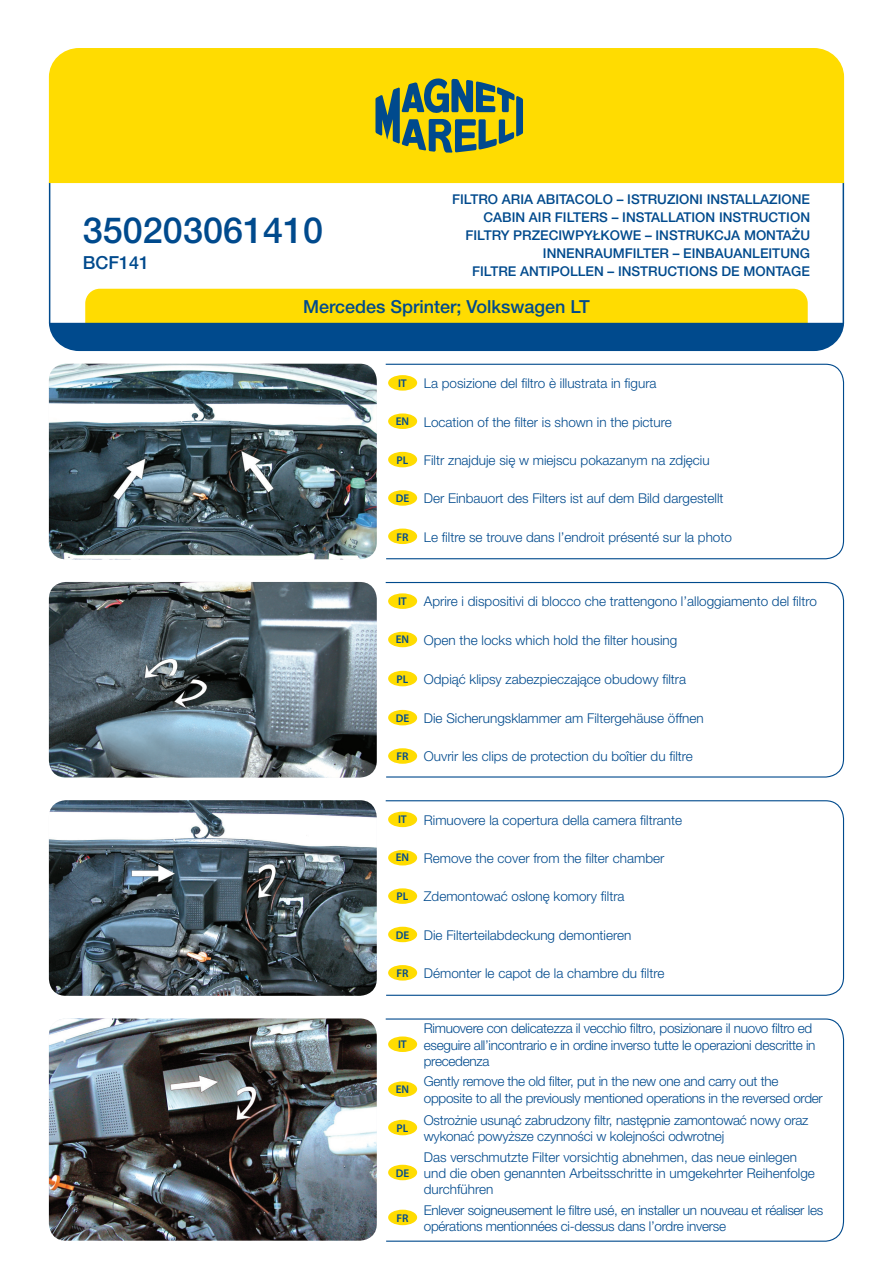
<style>
.page{position:relative;width:893px;height:1263px;background:#fff}
.page>*{position:absolute;margin:0;border:0;box-sizing:border-box;transform-origin:0 0}
.t1{font:500 36px "Helvetica Neue LT Pro";color:#004a8d}
.t2{font:500 18px "Helvetica Neue LT Pro";color:#004a8d}
.t3{font:300 13.5px/16.2px "Helvetica Neue Pl";color:#004a8d}
.t4{font:300 13.5px/16.2px "Helvetica Neue Pl";letter-spacing:-.02em;color:#004a8d}
.t5{font:500 13.5px/18px "Helvetica Neue LT Pro";color:#004a8d}
.t6{font:600 11.25px "Myriad Pro";color:#004a8d}
.s1{font-family:"Myriad Pro";font-weight:600;font-size:11.25px}
</style>
<div class="page">
<svg style="left:385px;top:363px;width:460px;height:197px"></svg>
<svg style="left:385px;top:581px;width:460px;height:197px"></svg>
<svg style="left:385px;top:800px;width:460px;height:196px"></svg>
<svg style="left:385px;top:1018px;width:460px;height:224px"></svg>
<svg style="left:49px;top:289px;width:795px;height:62px;background:#8c9c4e"></svg>
<hr style="left:49px;top:183px;width:1px;height:140px;background:#004a8d">
<hr style="left:843px;top:183px;width:1px;height:140px;background:#004a8d">
<div style="left:49px;top:48px;width:795px;height:135px;background:#ffdc01"></div>
<svg style="left:375px;top:78px;width:148px;height:75px;background:#879742"></svg>
<img style="left:49px;top:364px;width:328px;height:195px">
<img style="left:49px;top:582px;width:328px;height:195px">
<img style="left:49px;top:800px;width:328px;height:196px">
<img style="left:49px;top:1018px;width:328px;height:223px">
<div style="left:388px;top:375px;width:29px;height:16px;background:#ffdc01;border-radius:50%"></div>
<div style="left:388px;top:413px;width:29px;height:16px;background:#ffdc01;border-radius:50%"></div>
<div style="left:388px;top:452px;width:29px;height:15px;background:#ffdc01;border-radius:50%"></div>
<div style="left:388px;top:490px;width:29px;height:16px;background:#ffdc01;border-radius:50%"></div>
<div style="left:388px;top:528px;width:29px;height:16px;background:#ffdc01;border-radius:50%"></div>
<div style="left:388px;top:593px;width:29px;height:16px;background:#ffdc01;border-radius:50%"></div>
<div style="left:388px;top:632px;width:29px;height:15px;background:#ffdc01;border-radius:50%"></div>
<div style="left:388px;top:671px;width:29px;height:15px;background:#ffdc01;border-radius:50%"></div>
<div style="left:388px;top:710px;width:29px;height:15px;background:#ffdc01;border-radius:50%"></div>
<div style="left:388px;top:748px;width:29px;height:16px;background:#ffdc01;border-radius:50%"></div>
<div style="left:388px;top:812px;width:29px;height:15px;background:#ffdc01;border-radius:50%"></div>
<div style="left:388px;top:850px;width:29px;height:15px;background:#ffdc01;border-radius:50%"></div>
<div style="left:388px;top:888px;width:29px;height:16px;background:#ffdc01;border-radius:50%"></div>
<div style="left:388px;top:927px;width:29px;height:15px;background:#ffdc01;border-radius:50%"></div>
<div style="left:388px;top:965px;width:29px;height:15px;background:#ffdc01;border-radius:50%"></div>
<div style="left:388px;top:1036px;width:29px;height:16px;background:#ffdc01;border-radius:50%"></div>
<div style="left:388px;top:1081px;width:29px;height:16px;background:#ffdc01;border-radius:50%"></div>
<div style="left:388px;top:1120px;width:29px;height:15px;background:#ffdc01;border-radius:50%"></div>
<div style="left:388px;top:1165px;width:29px;height:15px;background:#ffdc01;border-radius:50%"></div>
<div style="left:388px;top:1210px;width:29px;height:15px;background:#ffdc01;border-radius:50%"></div>
<p class="t5" style="left:483px;top:190px;width:328px;text-indent:-31px">FILTRO ARIA ABITACOLO – ISTRUZIONI INSTALLAZIONE<br>CABIN</p>
<p class="t5" style="left:529px;top:208px;width:9px">AIR</p>
<p class="t5" style="left:555px;top:208px;width:17px">FILTERS</p>
<p class="t5" style="left:612px;top:208px;width:200px">– INSTALLATION INSTRUCTION</p>
<h1 class="t1" style="left:83px;top:209px;width:242px">350203061410</h1>
<h2 class="t2" style="left:83px;top:252px;width:68px">BCF141</h2>
<h2 class="t2" style="left:303px;top:296px;width:278px">MERCEDES SPRINTER; VOLKSWAGEN LT</h2>
<p class="t5" style="left:465px;top:226px;width:16px">FILTR</p>
<p class="t5" style="left:501px;top:226px;width:31px">Y PRZECI</p>
<p class="t5" style="left:562px;top:226px;width:249px">WPYŁKOWE – INSTRUKCJA MONTAŻU</p>
<p class="t5" style="left:543px;top:244px;width:10px">INNENRAUM</p>
<p class="t5" style="left:625px;top:244px;width:16px">FILTER</p>
<p class="t5" style="left:673px;top:244px;width:139px">– EINBAUANLEITUNG</p>
<p class="t5" style="left:472px;top:262px;width:16px">FILTRE</p>
<p class="t5" style="left:520px;top:262px;width:9px">ANTI</p>
<p class="t5" style="left:551px;top:262px;width:19px">POLLEN</p>
<p class="t5" style="left:607px;top:262px;width:204px">– INSTRUCTIONS DE MONTAGE</p>
<p class="t6" style="left:398px;top:376px;width:10px">IT</p>
<p class="t3" style="left:424px;top:375px;width:234px">La posizione del filtro è illustrata in figura</p>
<p class="t3" style="left:396px;top:413px;width:278px"><span class="s1">EN</span> Location of the filter is shown in the picture</p>
<p class="t3" style="left:396px;top:452px;width:315px"><span class="s1">PL</span> Filtr znajduje się w miejscu pokazanym na zdjęciu</p>
<p class="t3" style="left:396px;top:490px;width:329px"><span class="s1">DE</span> Der Einbauort des Filters ist auf dem Bild dargestellt</p>
<p class="t3" style="left:396px;top:528px;width:337px"><span class="s1">FR</span> Le filtre se trouve dans l’endroit présenté sur la photo</p>
<p class="t6" style="left:398px;top:594px;width:10px">IT</p>
<p class="t3" style="left:424px;top:593px;width:395px">Aprire i dispositivi di blocco che trattengono l’alloggiamento del filtro</p>
<p class="t3" style="left:396px;top:632px;width:283px"><span class="s1">EN</span> Open the locks which hold the filter housing</p>
<p class="t3" style="left:396px;top:671px;width:291px"><span class="s1">PL</span> Odpiąć klipsy zabezpieczające obudowy filtra</p>
<p class="t3" style="left:396px;top:710px;width:309px"><span class="s1">DE</span> Die Sicherungsklammer am Filtergehäuse öffnen</p>
<p class="t3" style="left:396px;top:748px;width:298px"><span class="s1">FR</span> Ouvrir les clips de protection du boîtier du filtre</p>
<p class="t6" style="left:398px;top:812px;width:10px">IT</p>
<p class="t3" style="left:424px;top:811px;width:260px">Rimuovere la copertura della camera filtrante</p>
<p class="t3" style="left:396px;top:850px;width:270px"><span class="s1">EN</span> Remove the cover from the filter chamber</p>
<p class="t3" style="left:396px;top:888px;width:230px"><span class="s1">PL</span> Zdemontować osłonę komory filtra</p>
<p class="t3" style="left:396px;top:926px;width:237px"><span class="s1">DE</span> Die Filterteilabdeckung demontieren</p>
<p class="t3" style="left:396px;top:965px;width:270px"><span class="s1">FR</span> Démonter le capot de la chambre du filtre</p>
<p class="t6" style="left:398px;top:1037px;width:10px">IT</p>
<p class="t4" style="left:424px;top:1020px;width:393px">Rimuovere con delicatezza il vecchio filtro, posizionare il nuovo filtro ed eseguire all’incontrario e in ordine inverso tutte le operazioni descritte in precedenza</p>
<p class="t6" style="left:396px;top:1082px;width:15px">EN</p>
<p class="t4" style="left:424px;top:1073px;width:400px">Gently remove the old filter, put in the new one and carry out the opposite to all the previously mentioned operations in the reversed order</p>
<p class="t6" style="left:396px;top:1121px;width:13px">PL</p>
<p class="t3" style="left:424px;top:1111px;width:386px">Ostrożnie usunąć zabrudzony filtr, następnie zamontować nowy oraz wykonać powyższe czynności w kolejności odwrotnej</p>
<p class="t6" style="left:396px;top:1166px;width:15px">DE</p>
<p class="t3" style="left:424px;top:1148px;width:393px">Das verschmutzte Filter vorsichtig abnehmen, das neue einlegen und die oben genannten Arbeitsschritte in umgekehrter Reihenfolge durchführen</p>
<p class="t6" style="left:396px;top:1211px;width:14px">FR</p>
<p class="t4" style="left:424px;top:1201px;width:401px">Enlever soigneusement le filtre usé, en installer un nouveau et réaliser les opérations mentionnées ci-dessus dans l’ordre inverse</p>
</div>
